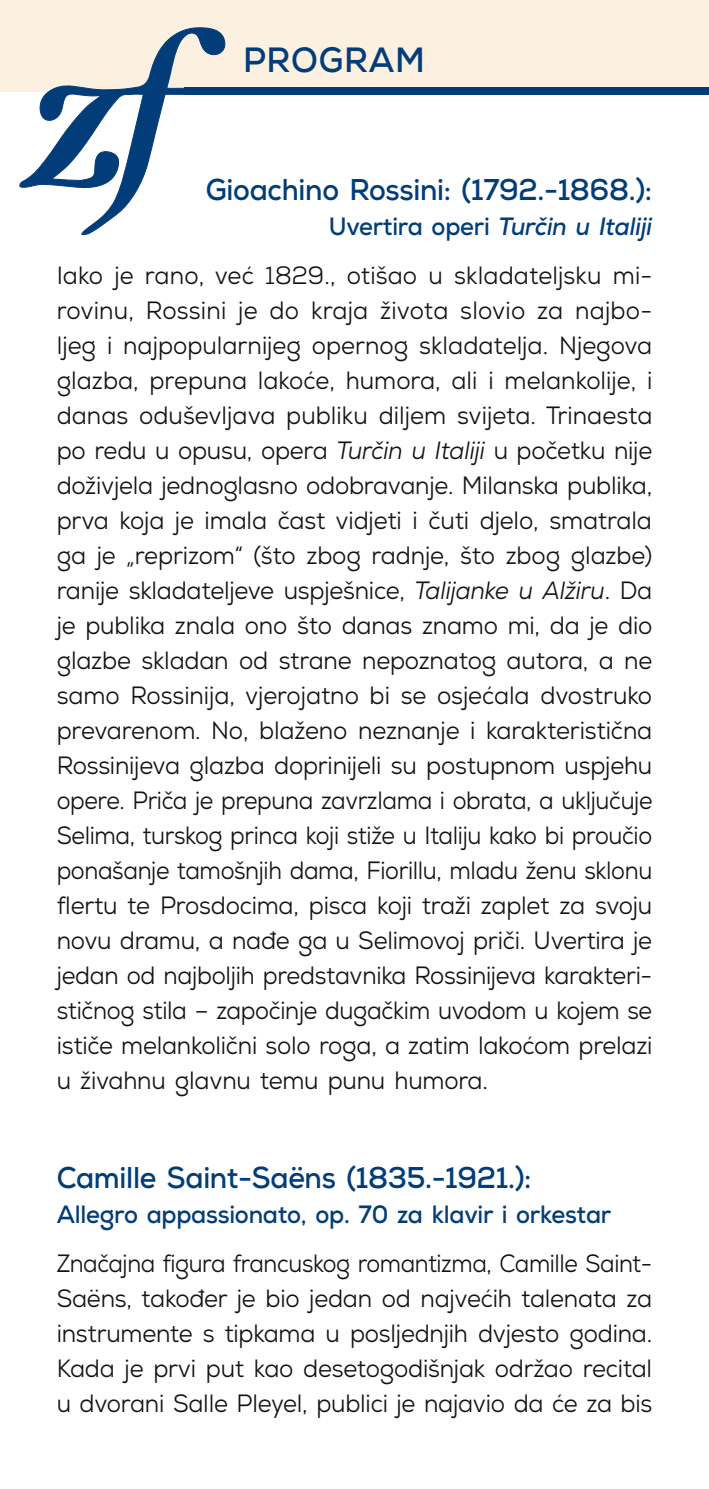
<style>
.page{position:relative;width:709px;height:1489px;background:#fff}
.page>*{position:absolute;margin:0;border:0;box-sizing:border-box;transform-origin:0 0}
.t1{font:700 35px "Nexa";letter-spacing:.02em;color:#023d7a;scale:.95 1}
.t2{font:700 30px "Nexa";letter-spacing:-.01em;color:#023d7a;scale:.95 1}
.t3{font:25px/35px "Nexa";letter-spacing:-.01em;color:#141314;text-align:right;scale:.95 1}
.t4{font:25px/35px "Nexa";letter-spacing:-.01em;color:#141314;text-align:justify;scale:.91 1}
.t5{font:700 25px "Nexa";letter-spacing:-.01em;color:#023d7a;scale:.95 1}
.s1{font-weight:700;color:#023d7a}
.s2{font-weight:700;font-style:italic;color:#023d7a}
.s3{font-style:italic}
</style>
<div class="page">
<div style="left:0;top:0;width:709px;height:92px;background:#fcf1e0"></div>
<div style="left:184px;top:88px;width:525px;height:7px;background:#023d7a"></div>
<svg style="left:20px;top:28px;width:205px;height:207px"></svg>
<h1 class="t1" style="left:243px;top:37px;width:193px">PROGRAM</h1>
<p class="t2" style="left:206px;top:170px;width:471px">Gioachino Rossini: (1792.-1868.):</p>
<p class="t3" style="left:57px;top:201px;width:628px;line-height:49.2px"><span class="s1">Uvertira operi</span> <span class="s2">Turčin u Italiji<br></span>Iako je rano, već 1829., otišao u skladateljsku mi-</p>
<p class="t3" style="left:57px;top:293px;width:628px;text-align:justify">rovinu, Rossini je do kraja života slovio za najbo&shy;ljeg i najpopularnijeg opernog skladatelja. Njegova glazba, prepuna lakoće, humora, ali i melankolije, i danas oduševljava publiku diljem svijeta. Trinaesta po redu u opusu, opera <span class="s3">Turčin u Italiji</span> u početku nije doživjela jednoglasno odobravanje. Milanska publika, prva koja je imala čast vidjeti i čuti djelo, smatrala ga je „reprizom“ (što zbog radnje, što zbog glazbe) ranije skladateljeve uspješnice, <span class="s3">Talijanke u Alžiru</span>. Da je publika znala ono što danas znamo mi, da je dio glazbe skladan od strane nepoznatog autora, a ne samo Rossinija, vjerojatno bi se osjećala dvostruko prevarenom. No, blaženo neznanje i karakteristična Rossinijeva glazba doprinijeli su postupnom uspjehu opere. Priča je prepuna zavrzlama i obrata, a uključuje Selima, turskog princa koji stiže u Italiju kako bi proučio ponašanje tamošnjih dama, Fiorillu, mladu ženu sklonu flertu te Prosdocima, pisca koji traži zaplet za svoju novu dramu, a nađe ga u Selimovoj priči. Uvertira je jedan od najboljih predstavnika Rossinijeva karakteri&shy;stičnog stila – započinje dugačkim uvodom u kojem se ističe melankolični solo roga, a zatim lakoćom prelazi u živahnu glavnu temu punu humora.</p>
<p class="t2" style="left:57px;top:1158px;width:501px">Camille Saint-Saëns (1835.-1921.):</p>
<p class="t5" style="left:57px;top:1197px;width:585px">Allegro appassionato, op. 70 za klavir i orkestar</p>
<p class="t4" style="left:57px;top:1245px;width:656px">Značajna figura francuskog romantizma, Camille Saint-Saëns, također je bio jedan od najvećih talenata za instrumente s tipkama u posljednjih dvjesto godina.<br>Kada je prvi put kao desetogodišnjak održao recital u dvorani Salle Pleyel, publici je najavio da će za bis</p>
</div>
